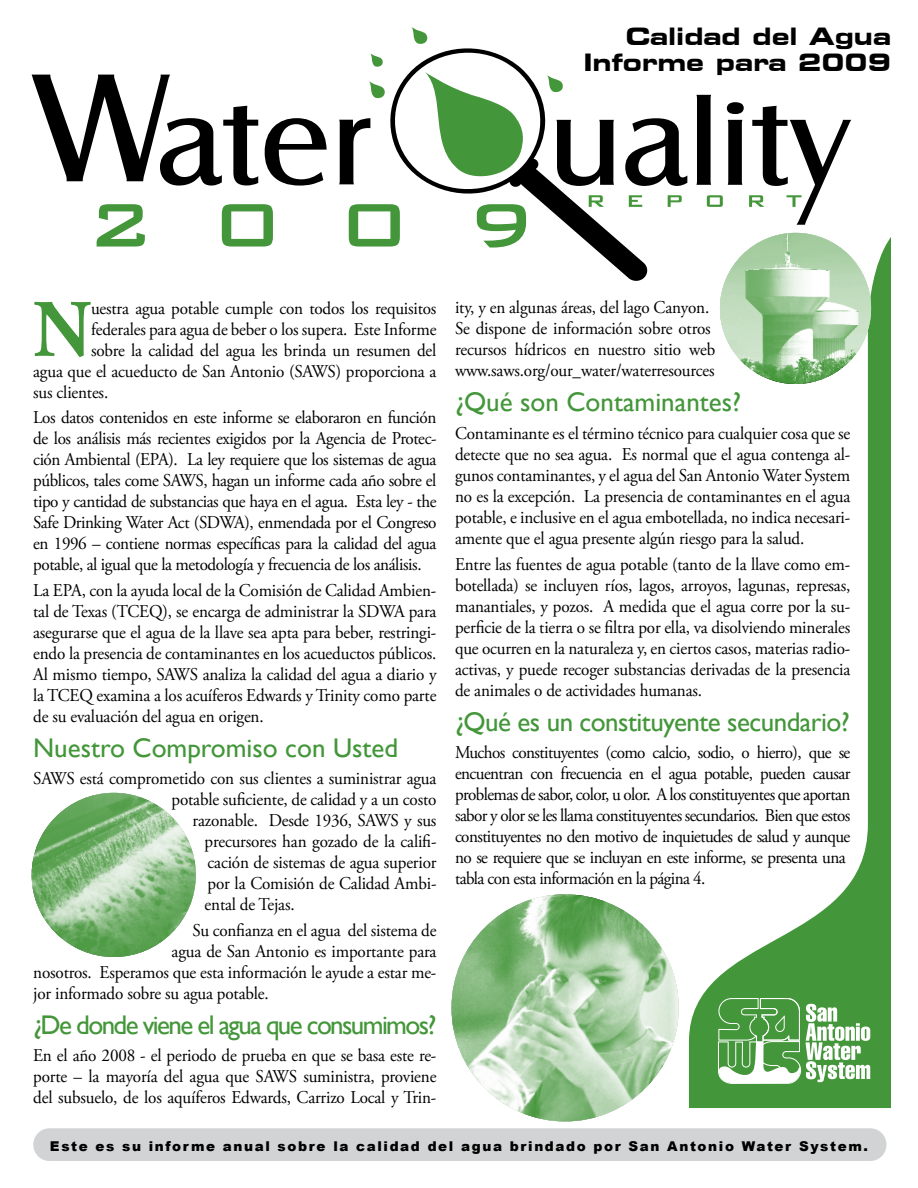
<style>
.page{position:relative;width:918px;height:1188px;background:#fff}
.page>*{position:absolute;margin:0;border:0;box-sizing:border-box;transform-origin:0 0}
.t1{font:700 81.3px "Adobe Garamond Pro";color:#439639;scale:.95 1}
.t2{font:27px "Gill Sans";color:#439639}
.t3{font:27px "Gill Sans";letter-spacing:-.06em;color:#439639}
.t4{font:27px "Gill Sans";letter-spacing:-.02em;color:#439639}
.t5{font:700 expanded 23.7px/25.5px "Square 721 BT";color:#000;text-align:right}
.t6{font:18px/21px "Adobe Garamond Pro";letter-spacing:-.01em;color:#000;text-align:justify;scale:.95 1}
.t7{font:18px/21px "Adobe Garamond Pro";letter-spacing:-.035em;color:#000;scale:.95 1}
.t8{font:900 13.5px "Arial";letter-spacing:.12em;color:#000}
</style>
<div class="page">
<div style="left:33px;top:1128px;width:853px;height:33px;background:#d1d3d4;border-radius:16px"></div>
<svg style="left:689px;top:237px;width:202px;height:871px"></svg>
<svg style="left:718px;top:998px;width:152px;height:86px"></svg>
<svg style="left:390px;top:48px;width:258px;height:233px"></svg>
<svg style="left:556px;top:120px;width:58px;height:66px"></svg>
<svg style="left:625px;top:118px;width:62px;height:68px"></svg>
<svg style="left:425px;top:72px;width:101px;height:111px"></svg>
<svg style="left:547px;top:75px;width:16px;height:18px"></svg>
<svg style="left:411px;top:27px;width:17px;height:17px"></svg>
<svg style="left:369px;top:81px;width:16px;height:18px"></svg>
<svg style="left:370px;top:53px;width:13px;height:14px"></svg>
<svg style="left:265px;top:118px;width:62px;height:68px"></svg>
<svg style="left:339px;top:118px;width:31px;height:66px"></svg>
<svg style="left:32px;top:75px;width:226px;height:111px"></svg>
<svg style="left:589px;top:195px;width:15px;height:12px"></svg>
<svg style="left:629px;top:195px;width:13px;height:12px"></svg>
<svg style="left:668px;top:195px;width:14px;height:12px"></svg>
<svg style="left:696px;top:95px;width:155px;height:130px"></svg>
<svg style="left:97px;top:204px;width:48px;height:43px"></svg>
<svg style="left:222px;top:204px;width:51px;height:43px"></svg>
<svg style="left:349px;top:204px;width:51px;height:43px"></svg>
<svg style="left:477px;top:204px;width:49px;height:44px"></svg>
<img style="left:720px;top:233px;width:151px;height:151px;border-radius:76px">
<img style="left:32px;top:793px;width:164px;height:164px;border-radius:82px">
<img style="left:452px;top:894px;width:227px;height:227px;border-radius:114px">
<h3 class="t5" style="left:583px;top:24px;width:309px">Calidad del Agua<br>Informe para 2009</h3>
<h1 class="t1" style="left:33px;top:283px;width:62px">N</h1>
<p class="t6" style="left:91px;top:298px;width:365px">uestra agua potable cumple con todos los requisitos</p>
<p class="t6" style="left:91px;top:319px;width:365px">federales para agua de beber o los supera. Este Informe</p>
<p class="t6" style="left:91px;top:340px;width:365px">sobre la calidad del agua les brinda un resumen del</p>
<p class="t6" style="left:33px;top:361px;width:426px">agua que el acueducto de San Antonio (SAWS) proporciona a</p>
<p class="t6" style="left:33px;top:382px;width:81px">sus clientes.</p>
<p class="t6" style="left:33px;top:408px;width:426px">Los datos contenidos en este informe se elaboraron en función de los análisis más recientes exigidos por la Agencia de Protec&shy;ción Ambiental (EPA). La ley requiere que los sistemas de agua públicos, tales come SAWS, hagan un informe cada año sobre el tipo y cantidad de substancias que haya en el agua. Esta ley - the Safe Drinking Water Act (SDWA), enmendada por el Congreso en 1996 – contiene normas específicas para la calidad del agua potable, al igual que la metodología y frecuencia de los análisis.</p>
<p class="t6" style="left:33px;top:580px;width:426px">La EPA, con la ayuda local de la Comisión de Calidad Ambien&shy;tal de Texas (TCEQ), se encarga de administrar la SDWA para asegurarse que el agua de la llave sea apta para beber, restringi&shy;endo la presencia de contaminantes en los acueductos públicos.<br>Al mismo tiempo, SAWS analiza la calidad del agua a diario y la TCEQ examina a los acuíferos Edwards y Trinity como parte de su evaluación del agua en origen.</p>
<h2 class="t2" style="left:33px;top:732px;width:367px">Nuestro Compromiso con Usted</h2>
<p class="t6" style="left:33px;top:769px;width:426px">SAWS está comprometido con sus clientes a suministrar agua</p>
<p class="t6" style="left:172px;top:790px;width:280px">potable suficiente, de calidad y a un costo</p>
<p class="t6" style="left:193px;top:811px;width:258px">razonable. Desde 1936, SAWS y sus</p>
<p class="t6" style="left:205px;top:832px;width:246px">precursores han gozado de la califi-</p>
<p class="t6" style="left:208px;top:853px;width:242px">cación de sistemas de agua superior</p>
<p class="t6" style="left:208px;top:874px;width:242px">por la Comisión de Calidad Ambi-</p>
<p class="t6" style="left:205px;top:895px;width:96px">ental de Tejas.</p>
<p class="t6" style="left:193px;top:920px;width:258px">Su confianza en el agua del sistema de</p>
<p class="t6" style="left:172px;top:941px;width:280px">agua de San Antonio es importante para</p>
<p class="t6" style="left:33px;top:962px;width:426px">nosotros. Esperamos que esta información le ayude a estar me-</p>
<p class="t6" style="left:33px;top:983px;width:249px">jor informado sobre su agua potable.</p>
<h2 class="t3" style="left:33px;top:1009px;width:405px">¿De donde viene el agua que consumimos?</h2>
<p class="t6" style="left:33px;top:1046px;width:426px">En el año 2008 - el periodo de prueba en que se basa este re&shy;porte – la mayoría del agua que SAWS suministra, proviene del subsuelo, de los aquíferos Edwards, Carrizo Local y Trin-</p>
<p class="t6" style="left:455px;top:298px;width:275px;text-align:left">ity, y en algunas áreas, del lago Canyon.<br>Se dispone de información sobre otros recursos hídricos en nuestro sitio web www.saws.org/our_water/waterresources</p>
<h2 class="t2" style="left:455px;top:387px;width:288px">¿Qué son Contaminantes?</h2>
<p class="t6" style="left:455px;top:424px;width:418px">Contaminante es el término técnico para cualquier cosa que se detecte que no sea agua. Es normal que el agua contenga al&shy;gunos contaminantes, y el agua del San Antonio Water System no es la excepción. La presencia de contaminantes en el agua potable, e inclusive en el agua embotellada, no indica necesari&shy;amente que el agua presente algún riesgo para la salud.</p>
<p class="t6" style="left:455px;top:554px;width:418px">Entre las fuentes de agua potable (tanto de la llave como em&shy;botellada) se incluyen ríos, lagos, arroyos, lagunas, represas, manantiales, y pozos. A medida que el agua corre por la su&shy;perficie de la tierra o se filtra por ella, va disolviendo minerales que ocurren en la naturaleza y, en ciertos casos, materias radio&shy;activas, y puede recoger substancias derivadas de la presencia de animales o de actividades humanas.</p>
<h2 class="t4" style="left:455px;top:706px;width:396px">¿Qué es un constituyente secundario?</h2>
<p class="t7" style="left:455px;top:743px;width:418px">Muchos constituyentes (como calcio, sodio, o hierro), que se encuentran con frecuencia en el agua potable, pueden causar problemas de sabor, color, u olor. A los constituyentes que aportan sabor y olor se les llama constituyentes secundarios. Bien que estos constituyentes no den motivo de inquietudes de salud y aunque no se requiere que se incluyan en este informe, se presenta una tabla con esta información en la página 4.</p>
<p class="t8" style="left:50px;top:1136px;width:819px">Este es su informe anual sobre la calidad del agua brindado por San Antonio Water System.</p>
</div>
